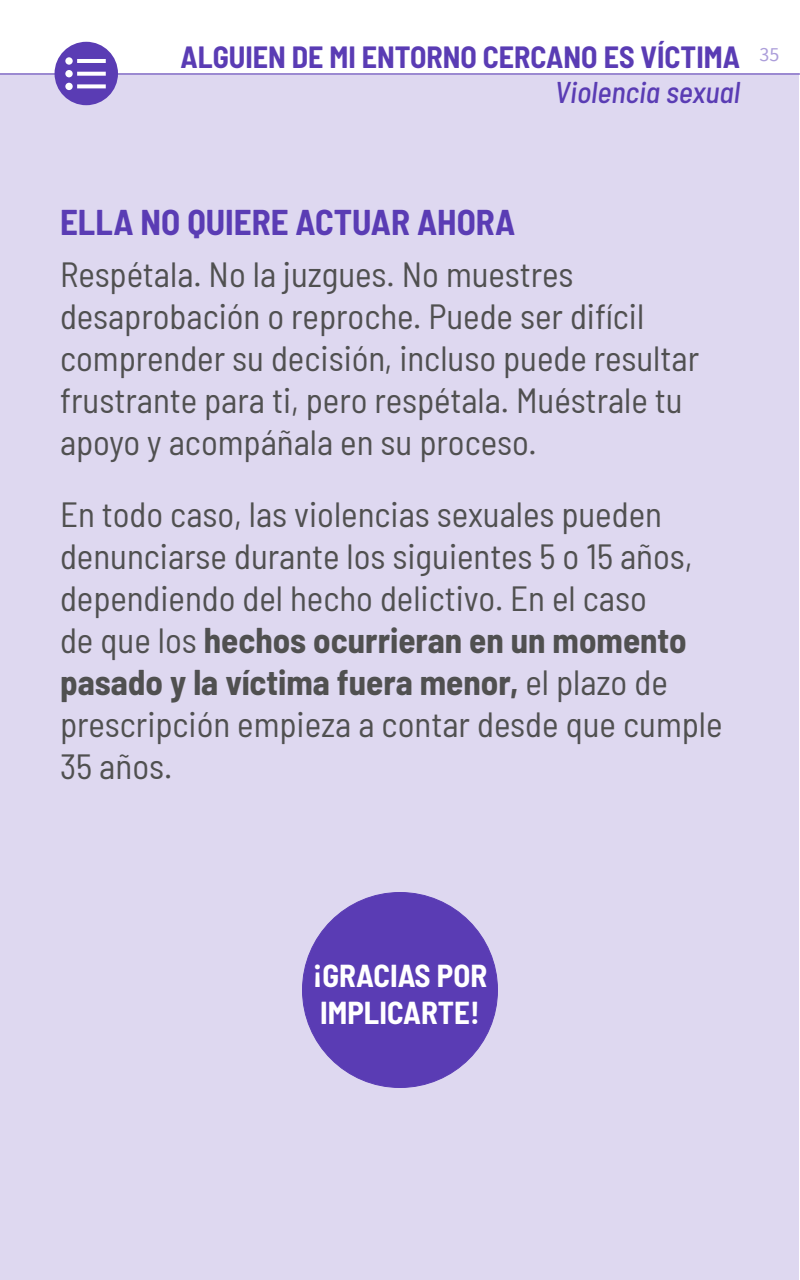
<style>
.page{position:relative;width:800px;height:1280px;background:#fff}
.page>*{position:absolute;margin:0;border:0;box-sizing:border-box;transform-origin:0 0}
._00_txt{font:semi-condensed 35px/42px "Barlow";color:#505050}
._03_LADILLO{font:700 semi-condensed 35px "Barlow";color:#5a3cb4}
.t1{font:700 semi-condensed 31px/37.2px "Barlow";color:#fff}
.t2{font:700 semi-condensed 30px "Barlow";color:#5a3cb4}
._00_txt-2{font:italic 500 semi-condensed 30px "Barlow";color:#5a3cb4}
.t3{font:20px "Source Sans Pro";color:#ac9eda}
.s1{font-weight:700}
</style>
<div class="page">
<div style="left:0;top:74px;width:799px;height:1206px;background:#ded8f0"></div>
<hr style="left:0;top:74px;width:800px;height:1px;background:#5a3cb4">
<div style="left:302px;top:892px;width:196px;height:196px;background:#5a3cb4;border-radius:50%"></div>
<div style="left:55px;top:42px;width:63px;height:63px;background:#5a3cb4;border-radius:50%"></div>
<svg style="left:77px;top:84px;width:29px;height:4px"></svg>
<div style="left:65px;top:83px;width:8px;height:7px;background:#fff;border-radius:50%"></div>
<svg style="left:77px;top:72px;width:29px;height:4px"></svg>
<div style="left:65px;top:70px;width:8px;height:7px;background:#fff;border-radius:50%"></div>
<hr style="left:77px;top:59px;width:29px;height:4px;background:#fff">
<div style="left:65px;top:57px;width:8px;height:8px;background:#fff;border-radius:50%"></div>
<p class="t2" style="left:181px;top:35px;width:561px">ALGUIEN DE MI ENTORNO CERCANO ES VÍCTIMA</p>
<p class="_00_txt-2" style="left:555px;top:70px;width:187px">Violencia sexual</p>
<p class="t3" style="left:760px;top:42px;width:21px">35</p>
<p class="_03_LADILLO" style="left:60px;top:197px;width:457px">ELLA NO QUIERE ACTUAR AHORA</p>
<p class="_00_txt" style="left:60px;top:251px;width:641px">Respétala. No la juzgues. No muestres desaprobación o reproche. Puede ser difícil comprender su decisión, incluso puede resultar frustrante para ti, pero respétala. Muéstrale tu apoyo y acompáñala en su proceso.</p>
<p class="_00_txt" style="left:60px;top:491px;width:664px">En todo caso, las violencias sexuales pueden denunciarse durante los siguientes 5 o 15 años, dependiendo del hecho delictivo. En el caso<br>de que los <span class="s1">hechos ocurrieran en un momento pasado y la víctima fuera menor,</span> el plazo de prescripción empieza a contar desde que cumple 35 años.</p>
<p class="t1" style="left:313px;top:955px;width:176px">¡GRACIAS POR<br>IMPLICARTE!</p>
</div>
